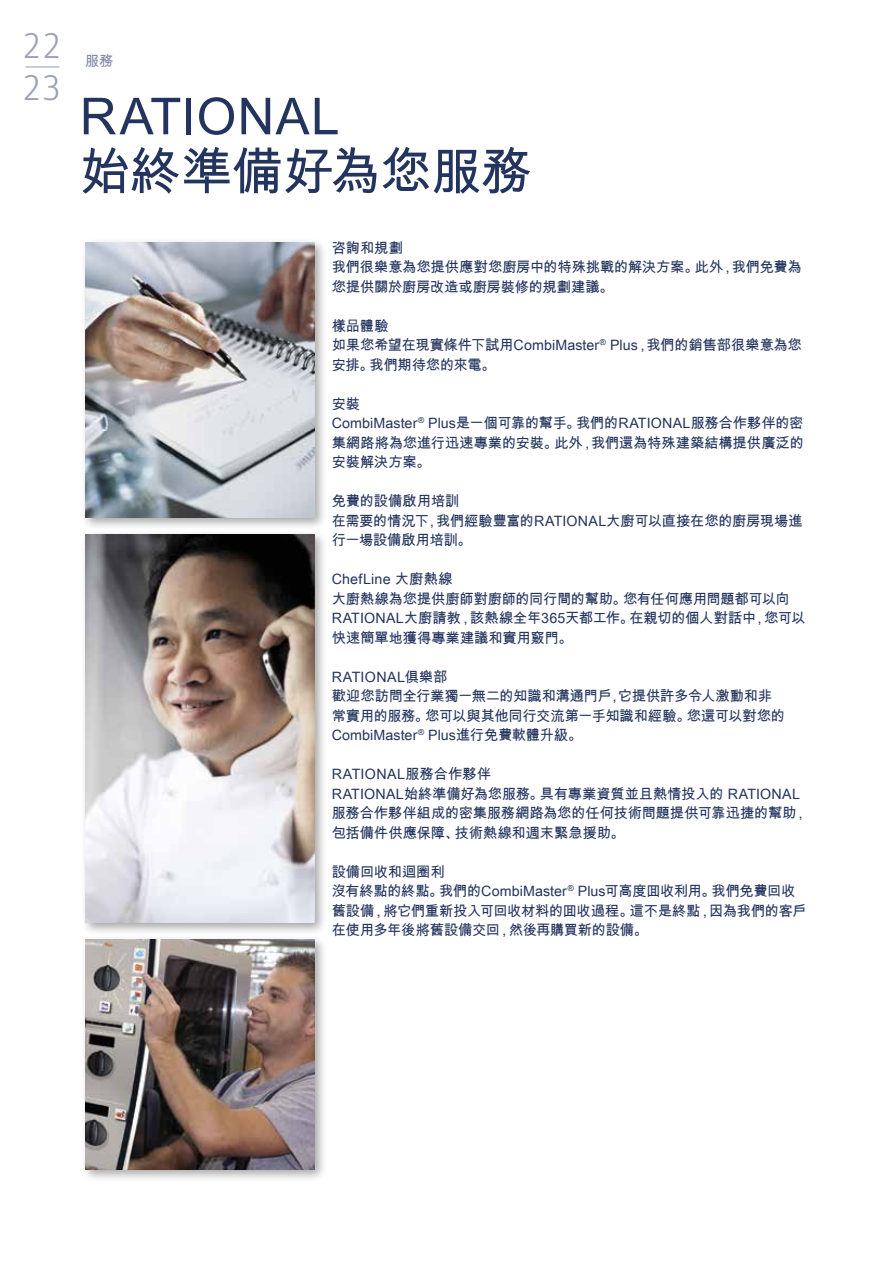
<style>
.page{position:relative;width:893px;height:1263px;background:#fff}
.page>*{position:absolute;margin:0;border:0;box-sizing:border-box;transform-origin:0 0}
.t1{font:51px/55.5px "Arial Unicode MS";color:#23345e}
.t2{font:300 36px/41.2px "Unit Pro";color:#9ca0bc}
.t3{font:14.25px/19.5px "Arial Unicode MS";letter-spacing:-.01em;color:#23345e}
.t4{font:14.25px "Arial Unicode MS";color:#838aab}
</style>
<div class="page">
<hr style="left:26px;top:66px;width:34px;height:1px;background:#9ca0bc">
<div style="left:80px;top:238px;width:248px;height:293px;background:#000;opacity:.35"></div>
<img style="left:85px;top:242px;width:230px;height:275px">
<div style="left:80px;top:935px;width:248px;height:248px;background:#000;opacity:.35"></div>
<img style="left:85px;top:940px;width:230px;height:229px">
<div style="left:80px;top:530px;width:248px;height:406px;background:#000;opacity:.35"></div>
<img style="left:85px;top:534px;width:230px;height:389px">
<h2 class="t2" style="left:22px;top:25px;width:41px">22<br>23</h2>
<p class="t4" style="left:85px;top:50px;width:30px">服務</p>
<h1 class="t1" style="left:80px;top:87px;width:453px">RATIONAL<br>始終準備好為您服務</h1>
<p class="t3" style="left:332px;top:237px;width:471px">咨詢和規劃<br>我們很樂意為您提供應對您廚房中的特殊挑戰的解決方案。此外，我們免費為您提供關於廚房改造或廚房裝修的規劃建議。</p>
<p class="t3" style="left:332px;top:315px;width:472px">樣品體驗<br>如果您希望在現實條件下試用CombiMaster<sup>®</sup> Plus，我們的銷售部很樂意為您安排。我們期待您的來電。</p>
<p class="t3" style="left:332px;top:393px;width:474px">安裝<br>CombiMaster<sup>®</sup> Plus是一個可靠的幫手。我們的RATIONAL服務合作夥伴的密集網路將為您進行迅速專業的安裝。此外，我們還為特殊建築結構提供廣泛的安裝解決方案。</p>
<p class="t3" style="left:332px;top:491px;width:472px">免費的設備啟用培訓<br>在需要的情況下，我們經驗豐富的RATIONAL大廚可以直接在您的廚房現場進行一場設備啟用培訓。</p>
<p class="t3" style="left:332px;top:569px;width:475px">ChefLine 大廚熱線<br>大廚熱線為您提供廚師對廚師的同行間的幫助。您有任何應用問題都可以向<br>RATIONAL大廚請教，該熱線全年365天都工作。在親切的個人對話中，您可以快速簡單地獲得專業建議和實用竅門。</p>
<p class="t3" style="left:332px;top:666px;width:455px">RATIONAL俱樂部<br>歡迎您訪問全行業獨一無二的知識和溝通門戶，它提供許多令人激動和非常實用的服務。您可以與其他同行交流第一手知識和經驗。您還可以對您的<br>CombiMaster<sup>®</sup> Plus進行免費軟體升級。</p>
<p class="t3" style="left:332px;top:764px;width:477px">RATIONAL服務合作夥伴<br>RATIONAL始終準備好為您服務。具有專業資質並且熱情投入的 RATIONAL服務合作夥伴組成的密集服務網路為您的任何技術問題提供可靠迅捷的幫助，包括備件供應保障、技術熱線和週末緊急援助。</p>
<p class="t3" style="left:332px;top:861px;width:476px">設備回收和迴圈利<br>沒有終點的終點。我們的CombiMaster<sup>®</sup> Plus可高度囬收利用。我們免費回收舊設備，將它們重新投入可回收材料的囬收過程。這不是終點，因為我們的客戶在使用多年後將舊設備交回，然後再購買新的設備。</p>
</div>
